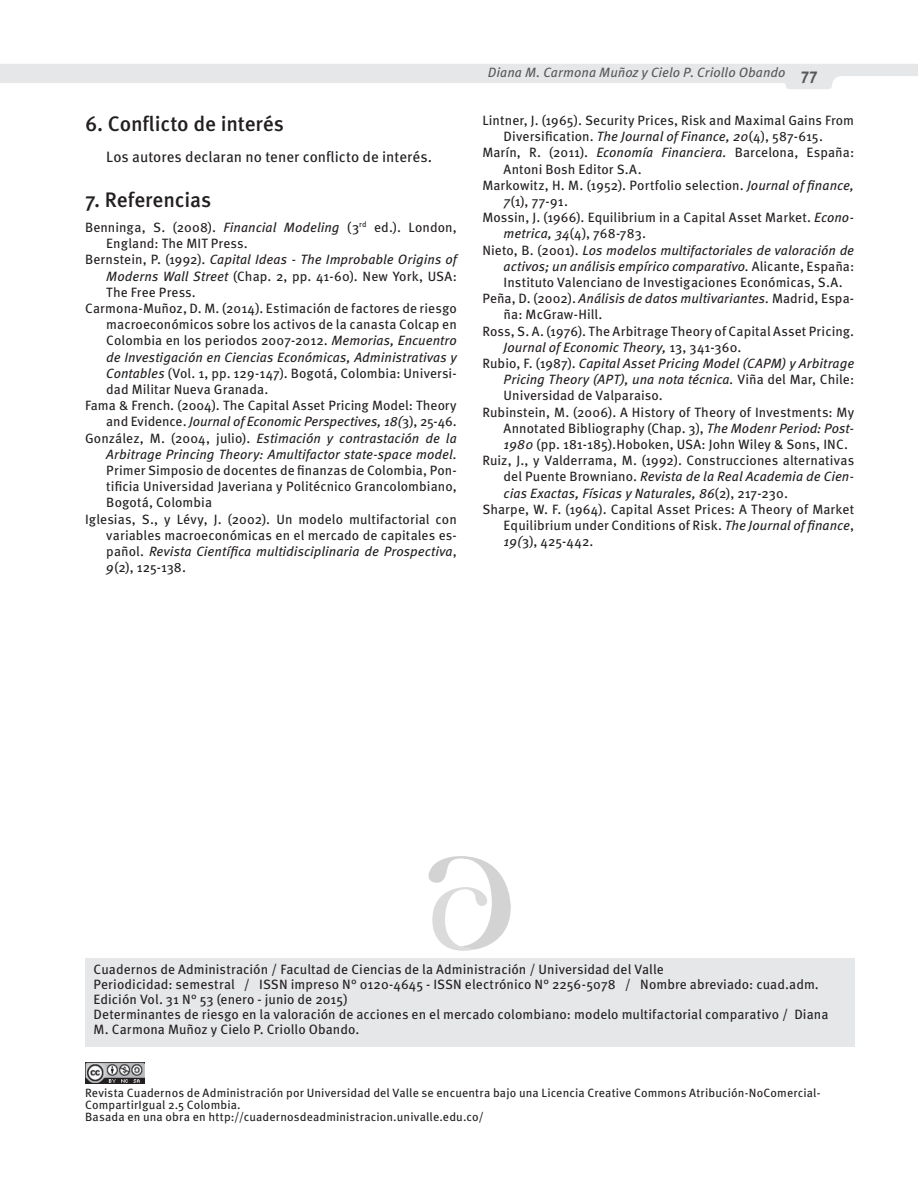
<style>
.page{position:relative;width:918px;height:1188px;background:#fff}
.page>*{position:absolute;margin:0;border:0;box-sizing:border-box;transform-origin:0 0}
.subtitulos{font:500 21px "Meta Pro";letter-spacing:-.01em;color:#231f20}
.cuerpo_d_etexto{font:15px "Meta Pro";color:#231f20}
.referencias{font:13.5px/16.2px "Meta Pro";letter-spacing:.005em;color:#231f20;text-align:justify}
.info_institucional{font:13.5px/15px "Meta Pro";letter-spacing:.005em;color:#231f20}
.referencias-2{font:italic 13.5px/16.2px "Meta Pro";letter-spacing:.005em;color:#231f20;text-align:justify}
.t1{font:italic 13.5px "Meta Pro";letter-spacing:.005em;color:#57585a}
.cuerpo_d_etexto-2{font:12px/12px "Meta Pro";letter-spacing:.01em;color:#231f20}
.s1{font-style:italic}
.s2{font-weight:700;font-style:normal;font-size:16.5px}
.s3{font-style:normal}
</style>
<div class="page">
<svg style="left:0;top:64px;width:918px;height:25px"></svg>
<div style="left:85px;top:958px;width:769px;height:89px;background:#e6e7e9"></div>
<svg style="left:428px;top:856px;width:83px;height:95px"></svg>
<img style="left:85px;top:1063px;width:59px;height:20px">
<p class="subtitulos" style="left:85px;top:110px;width:201px">6. Conflicto de interés</p>
<p class="cuerpo_d_etexto" style="left:106px;top:147px;width:327px">Los autores declaran no tener conflicto de interés.</p>
<p class="subtitulos" style="left:85px;top:187px;width:128px">7. Referencias</p>
<p class="referencias" style="left:106px;top:220px;width:352px;text-indent:-21px">Benninga, S. (2008). <span class="s1">Financial Modeling</span> (3<sup>rd</sup> ed.). London,<br>England: The MIT Press.</p>
<p class="referencias" style="left:106px;top:252px;width:352px;text-indent:-21px">Bernstein, P. (1992). <span class="s1">Capital Ideas - The Improbable Origins of Moderns Wall Street</span> (Chap. 2, pp. 41-60). New York, USA:<br>The Free Press.</p>
<p class="referencias" style="left:106px;top:301px;width:352px;text-indent:-21px">Carmona-Muñoz, D. M. (2014). Estimación de factores de riesgo macroeconómicos sobre los activos de la canasta Colcap en Colombia en los periodos 2007-2012. <span class="s1">Memorias, Encuentro de Investigación en Ciencias Económicas, Administrativas y Contables</span> (Vol. 1, pp. 129-147). Bogotá, Colombia: Universi&shy;dad Militar Nueva Granada.</p>
<p class="referencias" style="left:85px;top:398px;width:373px;text-align:right">Fama &amp; French. (2004). The Capital Asset Pricing Model: Theory and Evidence. <span class="s1">Journal of Economic Perspectives, 18(</span>3), 25-46.</p>
<p class="referencias" style="left:106px;top:430px;width:352px;text-indent:-21px">González, M. (2004, julio). <span class="s1">Estimación y contrastación de la Arbitrage Princing Theory: Amultifactor state-space model.<br></span>Primer Simposio de docentes de finanzas de Colombia, Pon&shy;tificia Universidad Javeriana y Politécnico Grancolombiano, Bogotá, Colombia</p>
<p class="referencias" style="left:106px;top:511px;width:352px;text-indent:-21px">Iglesias, S., y Lévy, J. (2002). Un modelo multifactorial con variables macroeconómicas en el mercado de capitales es&shy;pañol. <span class="s1">Revista Científica multidisciplinaria de Prospectiva</span>, <span class="s1">9</span>(2), 125-138.</p>
<p class="t1" style="left:488px;top:64px;width:331px">Diana M. Carmona Muñoz y Cielo P. Criollo Obando <span class="s2">77</span></p>
<p class="referencias" style="left:504px;top:113px;width:352px;text-indent:-21px">Lintner, J. (1965). Security Prices, Risk and Maximal Gains From<br>Diversification. <span class="s1">The Journal of Finance, 20</span>(4), 587-615.</p>
<p class="referencias" style="left:504px;top:145px;width:352px;text-indent:-21px">Marín, R. (2011). <span class="s1">Economía Financiera.</span> Barcelona, España:<br>Antoni Bosh Editor S.A.</p>
<p class="referencias" style="left:504px;top:177px;width:352px;text-indent:-21px">Markowitz, H. M. (1952). Portfolio selection. <span class="s1">Journal of finance,<br>7</span>(1), 77-91.</p>
<p class="referencias" style="left:504px;top:210px;width:352px;text-indent:-21px">Mossin, J. (1966). Equilibrium in a Capital Asset Market. <span class="s1">Econo&shy;metrica, 34</span>(4), 768-783.</p>
<p class="referencias" style="left:504px;top:242px;width:352px;text-indent:-21px">Nieto, B. (2001). <span class="s1">Los modelos multifactoriales de valoración de activos; un análisis empírico comparativo.</span> Alicante, España:<br>Instituto Valenciano de Investigaciones Económicas, S.A.</p>
<p class="referencias" style="left:504px;top:291px;width:352px;text-indent:-21px">Peña, D. (2002). <span class="s1">Análisis de datos multivariantes.</span> Madrid, Espa&shy;ña: McGraw-Hill.</p>
<p class="referencias" style="left:504px;top:323px;width:352px;text-indent:-21px">Ross, S. A. (1976). The Arbitrage Theory of Capital Asset Pricing.<br><span class="s1">Journal of Economic Theory,</span> 13, 341-360.</p>
<p class="referencias-2" style="left:504px;top:356px;width:352px;text-indent:-21px"><span class="s3">Rubio, F. (1987).</span> Capital Asset Pricing Model (CAPM) y Arbitrage Pricing Theory (APT), una nota técnica. <span class="s3">Viña del Mar, Chile:<br>Universidad de Valparaiso.</span></p>
<p class="referencias" style="left:504px;top:404px;width:352px;text-indent:-21px">Rubinstein, M. (2006). A History of Theory of Investments: My Annotated Bibliography (Chap. 3), <span class="s1">The Modenr Period: Post-1980</span> (pp. 181-185)<span class="s1">.</span>Hoboken, USA: John Wiley &amp; Sons, INC.</p>
<p class="referencias" style="left:504px;top:453px;width:352px;text-indent:-21px">Ruiz, J., y Valderrama, M. (1992). Construcciones alternativas del Puente Browniano. <span class="s1">Revista de la Real Academia de Cien&shy;cias Exactas, Físicas y Naturales, 86</span>(2), 217-230.</p>
<p class="referencias" style="left:504px;top:501px;width:352px;text-indent:-21px">Sharpe, W. F. (1964). Capital Asset Prices: A Theory of Market Equilibrium under Conditions of Risk. <span class="s1">The Journal of finance</span>, <span class="s1">19(</span>3), 425-442.</p>
<p class="info_institucional" style="left:94px;top:962px;width:572px">Cuadernos de Administración / Facultad de Ciencias de la Administración / Universidad del Valle</p>
<p class="info_institucional" style="left:94px;top:977px;width:727px">Periodicidad: semestral / ISSN impreso N° 0120-4645 - ISSN electrónico N° 2256-5078 / Nombre abreviado: cuad.adm.</p>
<p class="info_institucional" style="left:94px;top:992px;width:255px">Edición Vol. 31 N° 53 (enero - junio de 2015)</p>
<p class="info_institucional" style="left:94px;top:1007px;width:736px">Determinantes de riesgo en la valoración de acciones en el mercado colombiano: modelo multifactorial comparativo / Diana<br>M. Carmona Muñoz y Cielo P. Criollo Obando.</p>
<p class="cuerpo_d_etexto-2" style="left:85px;top:1087px;width:737px">Revista Cuadernos de Administración por Universidad del Valle se encuentra bajo una Licencia Creative Commons Atribución-NoComercial-<br>CompartirIgual 2.5 Colombia.</p>
<p class="cuerpo_d_etexto-2" style="left:85px;top:1111px;width:400px">Basada en una obra en http://cuadernosdeadministracion.univalle.edu.co/</p>
</div>
